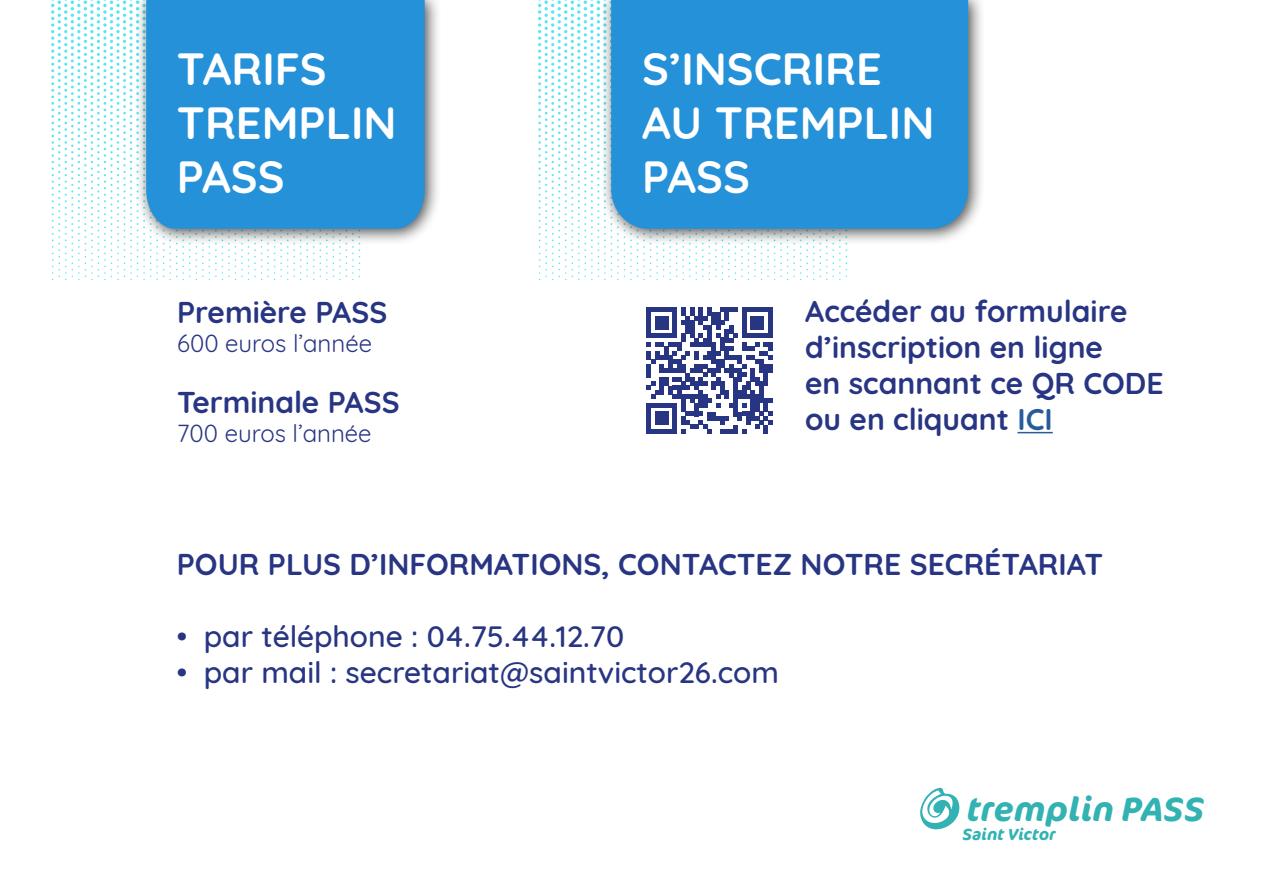
<style>
.page{position:relative;width:1263px;height:893px;background:#fff}
.page>*{position:absolute;margin:0;border:0;box-sizing:border-box;transform-origin:0 0}
.t1{font:700 45px/54px "Quicksand";color:#fff}
.t2{font:italic 700 33.45px "Cocon Pro";color:#32b2b2}
.t3{font:700 30px/36px "Quicksand";color:#283583}
.t4{font:500 30px "Quicksand";color:#283583}
.t5{font:24px "Quicksand";color:#283583}
.t6{font:italic 700 16.2px "Cocon Pro";letter-spacing:-.005em;color:#32b2b2}
.s1{color:#275b9b}
</style>
<div class="page">
<svg style="left:538px;top:0;width:310px;height:280px"></svg>
<svg style="left:51px;top:0;width:310px;height:280px"></svg>
<svg style="left:920px;top:788px;width:40px;height:42px"></svg>
<svg style="left:646px;top:308px;width:126px;height:125px"></svg>
<hr style="left:1017px;top:432px;width:36px;height:1px;background:#275b9b">
<div style="left:135px;top:0;width:307px;height:246px;background:#000;opacity:.7"></div>
<div style="left:146px;top:0;width:279px;height:229px;background:#2591d9"></div>
<div style="left:600px;top:0;width:385px;height:246px;background:#000;opacity:.7"></div>
<div style="left:611px;top:0;width:357px;height:229px;background:#2591d9"></div>
<h1 class="t1" style="left:177px;top:39px;width:221px">TARIFS<br>TREMPLIN<br>PASS</h1>
<h1 class="t1" style="left:642px;top:38px;width:294px">S’INSCRIRE<br>AU TREMPLIN<br>PASS</h1>
<p class="t3" style="left:177px;top:292px;width:212px">Première PASS</p>
<p class="t5" style="left:177px;top:325px;width:196px">600 euros l’année</p>
<p class="t3" style="left:177px;top:382px;width:224px">Terminale PASS</p>
<p class="t5" style="left:177px;top:415px;width:196px">700 euros l’année</p>
<p class="t3" style="left:805px;top:291px;width:360px">Accéder au formulaire d’inscription en ligne<br>en scannant ce QR CODE ou en cliquant <span class="s1">ICI</span></p>
<p class="t3" style="left:177px;top:544px;width:928px">POUR PLUS D’INFORMATIONS, CONTACTEZ NOTRE SECRÉTARIAT</p>
<p class="t4" style="left:177px;top:612px;width:449px">• par téléphone : 04.75.44.12.70</p>
<p class="t4" style="left:177px;top:648px;width:604px">• par mail : secretariat@saintvictor26.com</p>
<p class="t2" style="left:967px;top:785px;width:239px">tremplin PASS</p>
<p class="t6" style="left:962px;top:822px;width:95px">Saint Victor</p>
</div>
